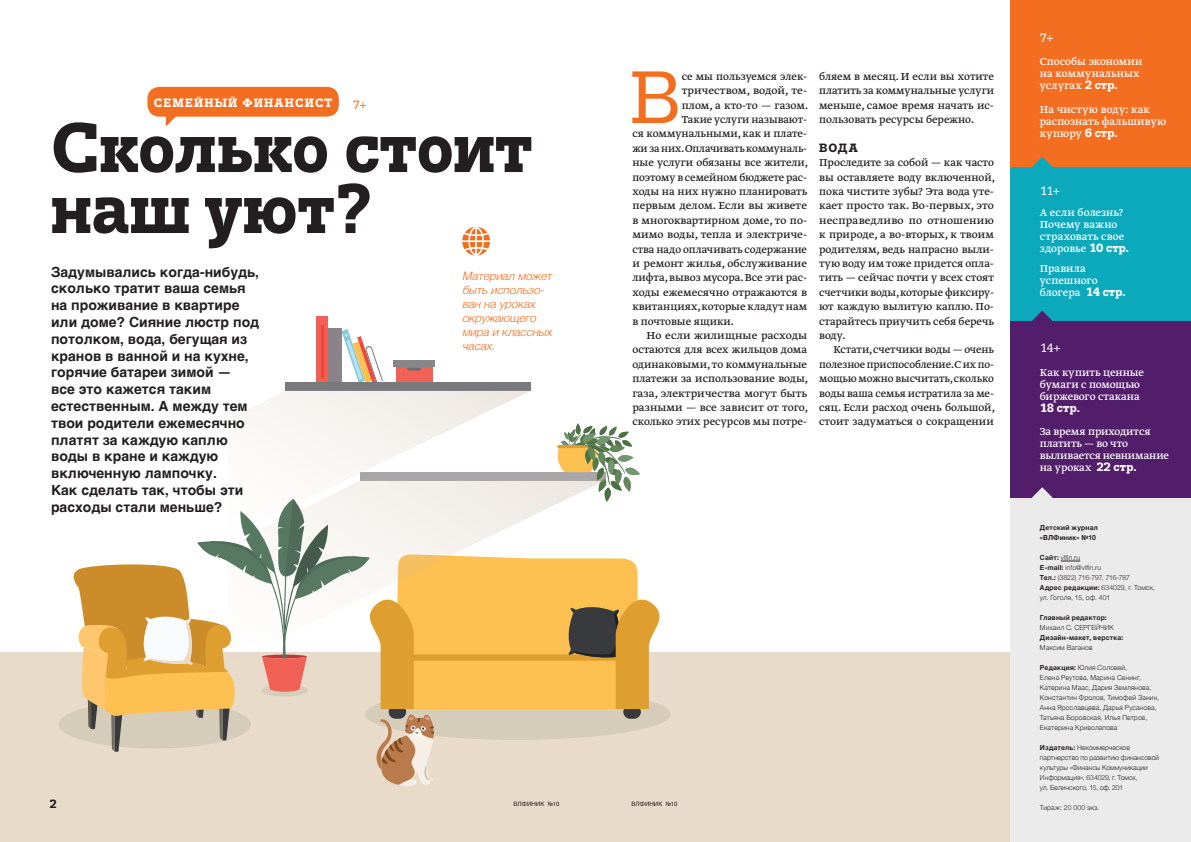
<style>
.page{position:relative;width:1191px;height:842px;background:#fff}
.page>*{position:absolute;margin:0;border:0;box-sizing:border-box;transform-origin:0 0}
.текст{font:73.7px "Trivia Slab";color:#f36e21}
.заг_тривиа{font:700 70px/61px "Trivia Slab";color:#231f20}
.текст-2{font:700 14px/16.8px "Helvetica";color:#231f20}
.текст-3{font:12px/14.4px "Greta Text Pro";color:#231f20;text-align:justify}
.t1{font:12px/12px "Greta Text Pro";color:#fff}
.текст_отступ{font:12px/14.4px "Greta Text Pro";color:#231f20;text-align:justify}
.t2{font:700 12px "Trivia Slab";letter-spacing:.1em;color:#fff}
.t3{font:12px "Trivia Slab";color:#fff}
.ПОдзаг{font:700 12px "Trivia Slab";color:#231f20}
.t4{font:12px "Trivia Slab";color:#f36e21}
.t5{font:italic 300 11.6px/14px "Helvetica";color:#f36e21}
.DOP_Helvetica_light{font:300 7px/10px "Helvetica Neue";letter-spacing:.015em;color:#231f20}
.DOP_Helvetica_light-2{font:700 7px/10px "Helvetica Neue";letter-spacing:.025em;color:#231f20}
.DOP_Helvetica_light-3{font:300 7px "Helvetica Neue";letter-spacing:-.015em;color:#231f20}
.t6{font:6px "Helvetica";letter-spacing:.015em;color:#231f20}
.s1{font-family:"Trivia Slab";font-weight:700}
.s2{font-weight:700}
</style>
<div class="page">
<div style="left:1010px;top:0;width:181px;height:842px;background:#ebebeb"></div>
<div style="left:1010px;top:0;width:181px;height:211px;background:#f36e21"></div>
<div style="left:1010px;top:167px;width:181px;height:211px;background:#0ca9bc"></div>
<div style="left:1010px;top:321px;width:181px;height:176px;background:#521d6a"></div>
<svg style="left:1032px;top:311px;width:20px;height:10px"></svg>
<svg style="left:1032px;top:487px;width:20px;height:11px"></svg>
<svg style="left:1032px;top:157px;width:20px;height:10px"></svg>
<svg style="left:1060px;top:561px;width:20px;height:1px"></svg>
<div style="left:0;top:652px;width:1009px;height:190px;background:#e9dbca"></div>
<div style="left:316px;top:316px;width:12px;height:67px;background:#f16055"></div>
<hr style="left:321px;top:325px;width:2px;height:53px;background:#ef463b">
<div style="left:328px;top:328px;width:13px;height:55px;background:#8a848a"></div>
<svg style="left:341px;top:329px;width:42px;height:53px"></svg>
<div style="left:396px;top:366px;width:36px;height:17px;background:#f16055"></div>
<div style="left:393px;top:360px;width:42px;height:6px;background:#87868a"></div>
<svg style="left:407px;top:368px;width:14px;height:3px"></svg>
<div style="left:286px;top:382px;width:245px;height:8px;background:#79797d"></div>
<svg style="left:243px;top:390px;width:288px;height:33px"></svg>
<svg style="left:68px;top:423px;width:600px;height:363px"></svg>
<svg style="left:462px;top:227px;width:28px;height:29px"></svg>
<svg style="left:147px;top:87px;width:192px;height:40px"></svg>
<p class="t2" style="left:154px;top:97px;width:180px">СЕМЕЙНЫЙ ФИНАНСИСТ</p>
<p class="t4" style="left:353px;top:98px;width:15px">7+</p>
<p class="заг_тривиа" style="left:51px;top:119px;width:482px">Сколько стоит наш уют?</p>
<p class="текст-2" style="left:51px;top:263px;width:210px">Задумывались когда-нибудь, сколько тратит ваша семья на проживание в квартире или доме? Сияние люстр под потолком, вода, бегущая из кранов в ванной и на кухне, горячие батареи зимой —<br>все это кажется таким естественным. А между тем твои родители ежемесячно платят за каждую каплю воды в кране и каждую включенную лампочку.<br>Как сделать так, чтобы эти расходы стали меньше?</p>
<p class="t5" style="left:462px;top:268px;width:91px">Материал может быть использо&shy;ван на уроках окружающего мира и классных часах.</p>
<p class="текст" style="left:630px;top:59px;width:53px">В</p>
<p class="текст-3" style="left:681px;top:69px;width:127px">се мы пользуемся элек-</p>
<p class="текст-3" style="left:681px;top:84px;width:127px">тричеством, водой, те-</p>
<p class="текст-3" style="left:681px;top:98px;width:128px">плом, а кто-то — газом.</p>
<p class="текст-3" style="left:681px;top:113px;width:127px">Такие услуги называют-</p>
<p class="текст-3" style="left:632px;top:127px;width:176px">ся коммунальными, как и плате-</p>
<p class="текст-3" style="left:632px;top:141px;width:176px">жи за них.Оплачивать коммуналь-</p>
<p class="текст-3" style="left:632px;top:156px;width:177px">ные услуги обязаны все жители,</p>
<p class="текст-3" style="left:632px;top:170px;width:176px">поэтому в семейном бюджете рас-</p>
<p class="текст-3" style="left:632px;top:185px;width:176px">ходы на них нужно планировать</p>
<p class="текст-3" style="left:632px;top:199px;width:176px">первым делом. Если вы живете</p>
<p class="текст-3" style="left:632px;top:213px;width:176px">в многоквартирном доме, то по-</p>
<p class="текст-3" style="left:632px;top:228px;width:176px">мимо воды, тепла и электриче-</p>
<p class="текст-3" style="left:632px;top:242px;width:176px">ства надо оплачивать содержание</p>
<p class="текст-3" style="left:632px;top:257px;width:176px">и ремонт жилья, обслуживание</p>
<p class="текст-3" style="left:632px;top:271px;width:176px">лифта, вывоз мусора. Все эти рас-</p>
<p class="текст-3" style="left:632px;top:285px;width:176px">ходы ежемесячно отражаются в</p>
<p class="текст-3" style="left:632px;top:300px;width:176px">квитанциях, которые кладут нам</p>
<p class="текст-3" style="left:632px;top:314px;width:103px">в почтовые ящики.</p>
<p class="текст-3" style="left:632px;top:329px;width:177px;text-indent:14px">Но если жилищные расходы остаются для всех жильцов дома одинаковыми, то коммунальные платежи за использование воды, газа, электричества могут быть разными — все зависит от того, сколько этих ресурсов мы потре-</p>
<p class="текст-3" style="left:819px;top:69px;width:176px">бляем в месяц. И если вы хотите платить за коммунальные услуги меньше, самое время начать ис&shy;пользовать ресурсы бережно.</p>
<p class="ПОдзаг" style="left:819px;top:141px;width:40px">ВОДА</p>
<p class="текст-3" style="left:819px;top:156px;width:177px">Проследите за собой — как часто вы оставляете воду включенной, пока чистите зубы? Эта вода уте&shy;кает просто так. Во-первых, это несправедливо по отношению к природе, а во-вторых, к твоим родителям, ведь напрасно выли&shy;тую воду им тоже придется опла&shy;тить — сейчас почти у всех стоят счетчики воды,которые фиксиру&shy;ют каждую вылитую каплю. По&shy;старайтесь приучить себя беречь воду.</p>
<p class="текст_отступ" style="left:819px;top:343px;width:177px;text-indent:14px">Кстати,счетчики воды — очень полезное приспособление.С их по&shy;мощью можно высчитать,сколько воды ваша семья истратила за ме&shy;сяц. Если расход очень большой, стоит задуматься о сокращении</p>
<p class="ПОдзаг" style="left:50px;top:797px;width:9px">2</p>
<p class="t6" style="left:513px;top:799px;width:47px">ВЛФИНИК №10</p>
<p class="t6" style="left:631px;top:799px;width:47px">ВЛФИНИК №10</p>
<p class="t3" style="left:1039px;top:31px;width:15px">7+</p>
<p class="t1" style="left:1039px;top:56px;width:104px">Способы экономии на коммунальных услугах <span class="s1">2 стр.</span></p>
<p class="t1" style="left:1039px;top:103px;width:128px">На чистую воду: как распознать фальшивую купюру <span class="s1">6 стр.</span></p>
<p class="t3" style="left:1039px;top:185px;width:22px">11+</p>
<p class="t1" style="left:1039px;top:207px;width:91px">А если болезнь?<br>Почему важно страховать свое здоровье <span class="s1">10 стр.</span></p>
<p class="t1" style="left:1039px;top:263px;width:87px">Правила успешного блогера <span class="s1">14 стр.</span></p>
<p class="t3" style="left:1039px;top:342px;width:23px">14+</p>
<p class="t1" style="left:1039px;top:366px;width:106px">Как купить ценные бумаги с помощью биржевого стакана<br><span class="s1">18 стр.</span></p>
<p class="t1" style="left:1039px;top:426px;width:131px">За время приходится платить — во что выливается невнимание на уроках <span class="s1">22 стр.</span></p>
<p class="DOP_Helvetica_light-2" style="left:1040px;top:523px;width:59px">Детский журнал «ВЛФиник» №10</p>
<p class="DOP_Helvetica_light" style="left:1040px;top:552px;width:42px"><span class="s2">Сайт:</span> vlfin.ru</p>
<p class="DOP_Helvetica_light" style="left:1040px;top:562px;width:63px"><span class="s2">E-mail:</span> info@vlfin.ru</p>
<p class="DOP_Helvetica_light-3" style="left:1040px;top:572px;width:91px"><span class="s2">Тел.:</span> (3822) 716-797, 716-787</p>
<p class="DOP_Helvetica_light" style="left:1040px;top:582px;width:117px"><span class="s2">Адрес редакции:</span> 634029, г. Томск, ул. Гоголя, 15, оф. 401</p>
<p class="DOP_Helvetica_light" style="left:1040px;top:612px;width:76px"><span class="s2">Главный редактор:<br></span>Михаил С. СЕРГЕЙЧИК</p>
<p class="DOP_Helvetica_light-2" style="left:1040px;top:633px;width:85px">Дизайн-макет, верстка:</p>
<p class="DOP_Helvetica_light" style="left:1040px;top:642px;width:54px">Максим Ваганов</p>
<p class="DOP_Helvetica_light" style="left:1040px;top:662px;width:113px"><span class="s2">Редакция:</span> Юлия Соловей,<br>Елена Реутова, Марина Сенинг,<br>Катерина Маас, Дария Землянова,</p>
<p class="DOP_Helvetica_light" style="left:1040px;top:692px;width:121px">Константин Фролов, Тимофей Занин,</p>
<p class="DOP_Helvetica_light" style="left:1040px;top:702px;width:118px">Анна Ярославцева, Дарья Русанова,</p>
<p class="DOP_Helvetica_light" style="left:1040px;top:712px;width:109px">Татьяна Боровская, Илья Петров,</p>
<p class="DOP_Helvetica_light" style="left:1040px;top:722px;width:79px">Екатерина Криволапова</p>
<p class="DOP_Helvetica_light" style="left:1040px;top:742px;width:121px"><span class="s2">Издатель:</span> Некоммерческое партнерство по развитию финансовой культуры «Финансы Коммуникации<br>Информация», 634029, г. Томск,<br>ул. Белинского, 15, оф. 201</p>
<p class="DOP_Helvetica_light" style="left:1040px;top:802px;width:61px">Тираж: 20 000 экз.</p>
</div>
